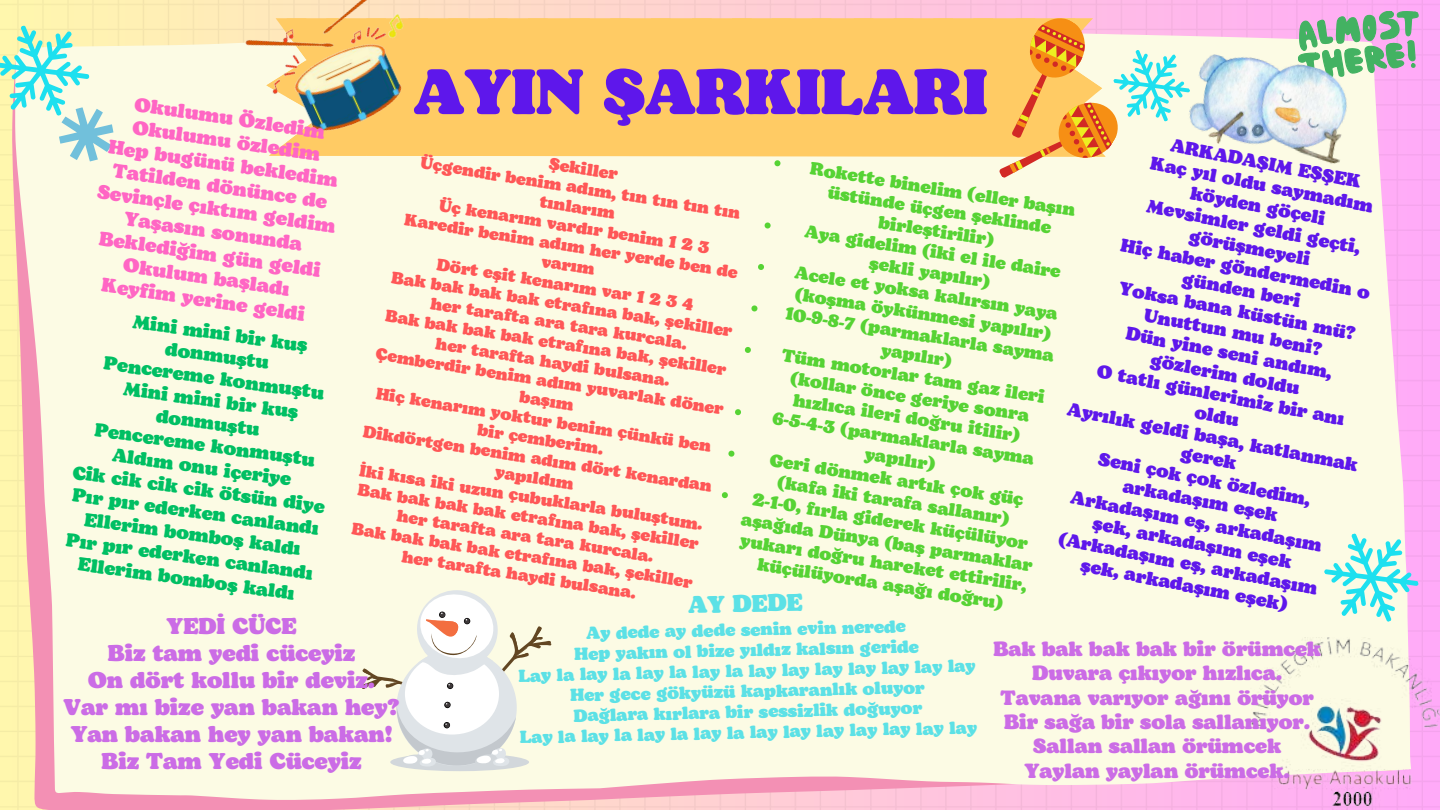
<style>
.page{position:relative;width:1440px;height:810px;background:#fff}
.page>*{position:absolute;margin:0;border:0;box-sizing:border-box;transform-origin:0 0}
.t1{font:900 64px "Bogart";color:#5e17eb}
.t2{font:900 24.1px "Bogart";color:#5ce1e6}
.t3{font:900 22.8px/27px "Bogart";color:#cb6ce6;text-align:center}
.t4{font:900 20.5px/24.3px "Bogart";color:#cb6ce6;text-align:center}
.t5{font:900 19.7px/22.9px "Bogart";color:#ff66c4;text-align:center}
.t6{font:900 18.8px/22.5px "Bogart";color:#00bf63;text-align:center}
.t7{font:900 18.5px/21.5px "Bogart";color:#5e17eb;text-align:center}
.t8{font:900 17.8px/21px "Bogart";color:#56d334;text-align:center}
.t9{font:900 17.5px/20.6px "Bogart";color:#5ce1e6;text-align:center}
.t10{font:900 16.7px/19.6px "Bogart";color:#ff5757;text-align:center}
</style>
<div class="page">
<div style="left:15px;top:28px;width:1396px;height:772px;background:#fcfbe4"></div>
<svg style="left:1297px;top:9px;width:124px;height:71px;background:#acb2b3"></svg>
<img style="left:1220px;top:638px;width:220px;height:172px">
<img style="left:1198px;top:40px;width:163px;height:134px">
<div style="left:390px;top:753px;width:139px;height:18px;background:#d2d7db;border-radius:50%"></div>
<svg style="left:362px;top:586px;width:189px;height:181px"></svg>
<img style="left:232px;top:0;width:212px;height:157px">
<svg style="left:1315px;top:518px;width:113px;height:120px;background:#d4e7e9"></svg>
<svg style="left:0;top:9px;width:113px;height:152px;background:#d0eed3"></svg>
<svg style="left:266px;top:8px;width:932px;height:188px;background:#f6d390"></svg>
<svg style="left:764px;top:222px;width:7px;height:7px"></svg>
<svg style="left:758px;top:264px;width:6px;height:6px"></svg>
<svg style="left:751px;top:305px;width:7px;height:7px"></svg>
<svg style="left:744px;top:347px;width:7px;height:6px"></svg>
<svg style="left:735px;top:409px;width:6px;height:7px"></svg>
<svg style="left:728px;top:450px;width:7px;height:7px"></svg>
<svg style="left:721px;top:492px;width:7px;height:7px"></svg>
<svg style="left:139px;top:194px;width:15px;height:12px"></svg>
<svg style="left:176px;top:241px;width:15px;height:20px"></svg>
<svg style="left:147px;top:388px;width:15px;height:12px"></svg>
<svg style="left:878px;top:215px;width:20px;height:16px"></svg>
<h1 class="t1" style="left:414px;top:46px;width:575px">AYIN ŞARKILARI</h1>
<p class="t5" style="left:136px;top:94px;width:194px;rotate:8deg">Okulumu Özledim</p>
<p class="t5" style="left:105px;top:136px;width:242px;rotate:8deg">Hep bugünü bekledim<br>Tatilden dönünce de<br>Sevi çle çıktım geldim<br>Yaşasın sonunda</p>
<p class="t5" style="left:134px;top:117px;width:191px;rotate:8deg">Okulumu özledim</p>
<p class="t7" style="left:1123px;top:126px;width:297px;rotate:11deg">ARKADAŞIM EŞŞEK<br>Kaç yıl oldu saymadım köyden göçeli<br>Mevsimler geldigeçti, görüşmeyeli<br>Hiç haber göndermedin o günden beri<br>Yoksa bana küstün mü?<br>Unuttun mu beni?<br>Dün yine seniandım, gözlerim doldu<br>O tatlı günlerimiz bir anı oldu<br>Ayrılık geldibaşa, katlanmak</p>
<p class="t10" style="left:425px;top:134px;width:325px;rotate:9deg">Şekiller<br>Üçgendir benim adım, tın tın tın tın</p>
<p class="t8" style="left:812px;top:159px;width:269px;rotate:9deg">Rokette binelim (eller başın</p>
<p class="t8" style="left:829px;top:183px;width:227px;rotate:9deg">üstünde üçgen şeklinde</p>
<p class="t10" style="left:541px;top:192px;width:77px;rotate:9deg">tınlarım</p>
<p class="t10" style="left:441px;top:196px;width:275px;rotate:9deg">Üç kenarım vardır benim 1 2 3</p>
<p class="t10" style="left:406px;top:211px;width:339px;rotate:9deg">Karedir benim adım her yerde ben de</p>
<p class="t8" style="left:898px;top:215px;width:100px;rotate:9deg">rleştirilir)</p>
<p class="t8" style="left:807px;top:222px;width:260px;rotate:9deg">Aya gidelim (ikiel ile daire</p>
<p class="t5" style="left:101px;top:228px;width:231px;rotate:8deg">Bekledi im gün geldi<br>Okulum başladı</p>
<p class="t10" style="left:543px;top:252px;width:55px;rotate:9deg">varım</p>
<p class="t10" style="left:438px;top:255px;width:261px;rotate:9deg">Dört eşit kenarım var 1 2 3 4</p>
<p class="t8" style="left:871px;top:253px;width:123px;rotate:9deg">şekliyapılır)</p>
<p class="t8" style="left:797px;top:263px;width:267px;rotate:9deg">Acele et yoksa kalırsın yaya</p>
<p class="t10" style="left:390px;top:268px;width:353px;rotate:9deg">Bak bak bak bak etrafına bak, şekiller her tarafta ara tara kurcala.<br>Bak bak bak bak etrafına bak, şekiller her tarafta haydibulsana.<br>Çemberdir benim adım yuvarlak döner</p>
<p class="t5" style="left:103px;top:275px;width:213px;rotate:8deg">Keyfim yerine geldi</p>
<p class="t8" style="left:797px;top:284px;width:260px;rotate:9deg">(koşma öykünmesiyapılır)</p>
<p class="t8" style="left:783px;top:346px;width:273px;rotate:9deg">Tüm motorlar tam gaz ileri</p>
<p class="t8" style="left:787px;top:304px;width:273px;rotate:9deg">10-9-8-7 (parmaklarla sayma yapılır)</p>
<p class="t8" style="left:766px;top:364px;width:296px;rotate:9deg">(kollar önce geriye sonra hızlıca ileridoğru itilir)<br>6-5-4-3 (parmaklarla sayma yapılır)<br>Geridönmek artık çok güç (kafa ikitarafa sallanır)<br>2-1-0, fırla giderek küçülüyor aşağıda Dünya (baş parmaklar yukarı doğru hareket ettirilir, küçülüyorda aşağı doğru)</p>
<p class="t4" style="left:993px;top:638px;width:329px">Bak bak bak bak bir örümcek<br>Duvara çıkıyor hızlıca.<br>Tavana varıyor ağını örüyor<br>Bir sağa bir sola sallanıyor.<br>Sallan sallan örümcek<br>Yaylan yaylan örümcek.</p>
<p class="t6" style="left:112px;top:308px;width:224px;rotate:8deg">Miniminibir kuş donmuştu<br>Pencereme konmuştu<br>Mi iminibir kuş</p>
<p class="t10" style="left:378px;top:385px;width:341px;rotate:9deg">Hiç kenarım yoktur benim çünkü ben</p>
<p class="t10" style="left:521px;top:387px;width:56px;rotate:9deg">başım</p>
<p class="t10" style="left:368px;top:403px;width:354px;rotate:9deg">bir çemberim.<br>Dikdörtgen benim adım dört kenardan yapıldım<br>İkikısa ikiuzun çubuklarla buluştum.<br>Bak bak bak bak etrafına bak, şekiller her tarafta ara tara kurcala.<br>Bak bak bak bak etrafına bak, şekiller her tarafta haydibulsana.</p>
<p class="t6" style="left:158px;top:405px;width:106px;rotate:8deg">donmuştu</p>
<p class="t6" style="left:96px;top:419px;width:224px;rotate:8deg">Pencereme konmuştu</p>
<p class="t7" style="left:1183px;top:443px;width:58px;rotate:11deg">gerek</p>
<p class="t7" style="left:1073px;top:466px;width:265px;rotate:11deg">arkadaşım eşek<br>Arkadaşım eş, arkadaşım şek, arkadaşım eşek (Arkadaşım eş, arkadaşım şek, arkadaşım eşek)</p>
<p class="t6" style="left:114px;top:444px;width:182px;rotate:8deg">Aldım onu içeriye</p>
<p class="t7" style="left:1101px;top:449px;width:217px;rotate:11deg">Seniçok çok özledim,</p>
<p class="t6" style="left:74px;top:461px;width:256px;rotate:8deg">Cik cik cik cik ötsün diye</p>
<p class="t6" style="left:74px;top:484px;width:250px;rotate:8deg">Pır pır ederken canlandı</p>
<p class="t6" style="left:86px;top:509px;width:220px;rotate:8deg">Ellerim bomboş kaldı</p>
<p class="t6" style="left:68px;top:529px;width:250px;rotate:8deg">Pır pır ederken canlandı</p>
<p class="t6" style="left:80px;top:553px;width:220px;rotate:8deg">Ellerim bomboş kaldı</p>
<h2 class="t2" style="left:688px;top:587px;width:116px;rotate:-1deg">AY DEDE</h2>
<p class="t9" style="left:518px;top:624px;width:459px;rotate:-1deg">Ay dede ay dede senin evin nerede<br>Hep yakın ol bize yıldız kalsın geride<br>Lay la lay la lay la lay la lay lay lay lay lay lay lay Her gece gökyüzü kapkaranlık oluyor<br>Dağlara kırlara bir sessizlik doğuyor<br>Lay la lay la lay la lay la lay lay lay lay lay lay lay</p>
<h3 class="t3" style="left:64px;top:613px;width:337px">YEDİ CÜCE<br>Biz tam yedi cüceyiz<br>On dört kollu bir deviz.<br>Var mı bize yan bakan hey?<br>Yan bakan hey yan bakan!<br>Biz Tam Yedi Cüceyiz</h3>
</div>
